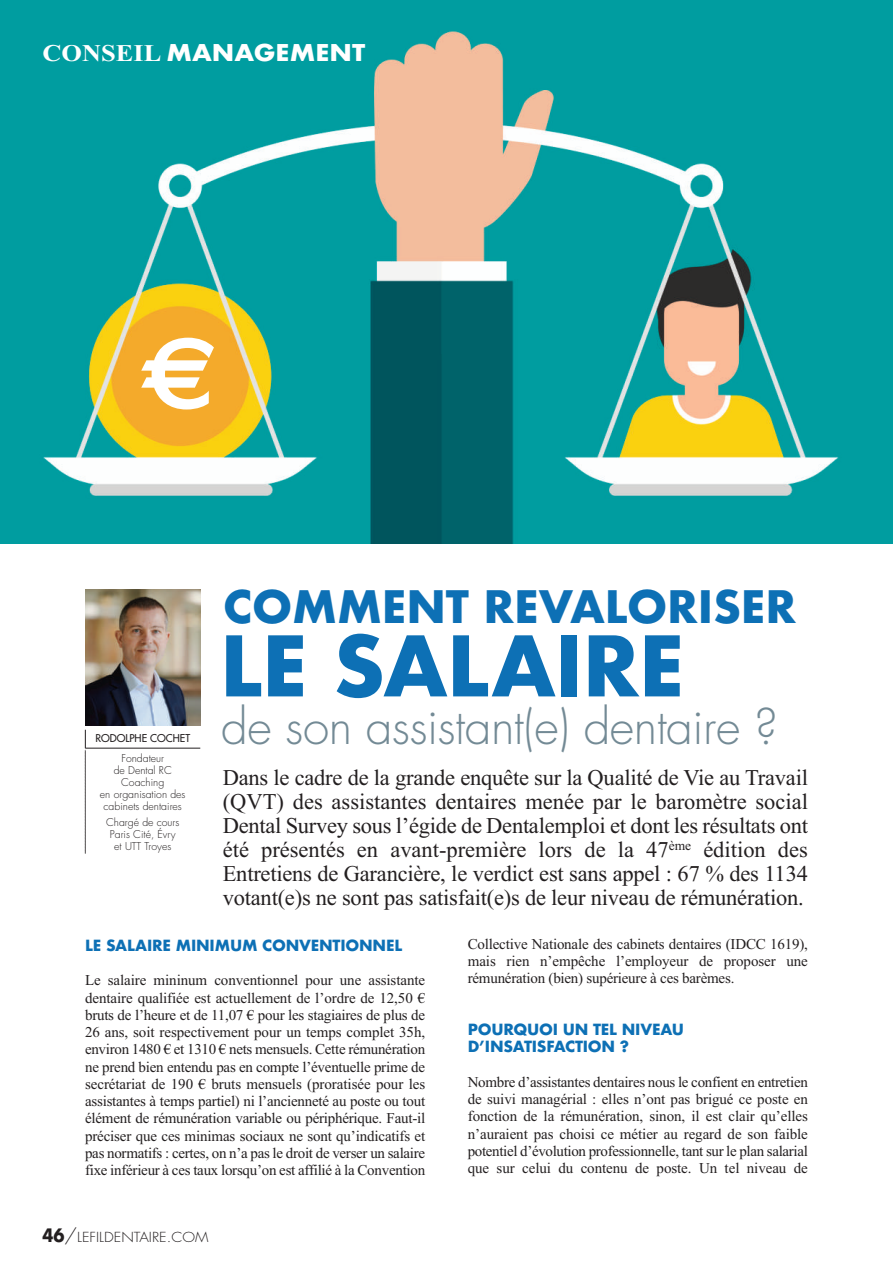
<style>
.page{position:relative;width:893px;height:1263px;background:#fff}
.page>*{position:absolute;margin:0;border:0;box-sizing:border-box;transform-origin:0 0}
.t1{font:700 103.05px "Euro Sans";color:#fff}
.t2{font:700 81px "Futura";letter-spacing:-.015em;color:#0d70b5}
.t3{font:300 48px "Futura";letter-spacing:-.01em;color:#738a95}
.t4{font:700 43.5px "Futura";letter-spacing:-.005em;color:#0d70b5}
.t5{font:22.5px/24px "Times New Roman";letter-spacing:-.01em;color:#231f20;text-align:justify}
.t6{font:700 22.5px "Futura";color:#fff;scale:1.1 1}
.t7{font:15px/17.2px "Times New Roman";letter-spacing:-.015em;color:#231f20;text-align:justify}
.t8{font:700 15px/17.2px "Futura";letter-spacing:-.015em;color:#0d70b5}
.t9{font:300 13.5px "Futura";color:#231f20;scale:1.1 1}
.t10{font:300 10.5px/12px "Futura";color:#231f20;text-align:center}
.t11{font:10.5px "Futura";color:#231f20}
.s1{font-family:"Times New Roman";font-size:24px}
.s2{font-weight:700;font-size:18px}
.s3{font-size:18px}
</style>
<div class="page">
<img style="left:0;top:0;width:893px;height:544px">
<img style="left:85px;top:590px;width:115px;height:135px">
<hr style="left:85px;top:748px;width:115px;height:1px;background:#231f20">
<svg style="left:85px;top:730px;width:1px;height:124px"></svg>
<h3 class="t6" style="left:43px;top:36px;width:295px"><span class="s1">cOnSEIL</span> MANAGEMENT</h3>
<h1 class="t1" style="left:141px;top:312px;width:79px">€</h1>
<p class="t11" style="left:95px;top:732px;width:96px">RODOLPHE COCHET</p>
<p class="t10" style="left:100px;top:753px;width:87px">Fondateur<br>de Dental RC<br>Coaching<br>en organisation des cabinets dentaires</p>
<p class="t10" style="left:106px;top:817px;width:75px">Chargé de cours<br>Paris Cité, Évry et UTT Troyes</p>
<h3 class="t4" style="left:223px;top:575px;width:575px">COMMENT REVALORISER</h3>
<h2 class="t2" style="left:220px;top:607px;width:466px">LE SALAIRE</h2>
<h3 class="t3" style="left:221px;top:704px;width:558px">de son assistant(e) dentaire ?</h3>
<p class="t5" style="left:223px;top:765px;width:587px">dans le cadre de la grande enquête sur la Qualité de Vie au travail (QVt) des assistantes dentaires menée par le baromètre social dental Survey sous l’égide de dentalemploi et dont les résultats ont été présentés en avant-première lors de la 47<sup>ème</sup> édition des Entretiens de Garancière, le verdict est sans appel : 67 % des 1134 votant(e)s ne sont pas satisfait(e)s de leur niveau de rémunération.</p>
<p class="t8" style="left:85px;top:936px;width:319px">LE SALAIRE MINIMUM CONVENTIONNEL</p>
<p class="t7" style="left:85px;top:971px;width:342px">Le salaire mininum conventionnel pour une assistante dentaire qualifiée est actuellement de l’ordre de 12,50 € bruts de l’heure et de 11,07 € pour les stagiaires de plus de 26 ans, soit respectivement pour un temps complet 35h, environ 1480 € et 1310 € nets mensuels. Cette rémunération ne prend bien entendu pas en compte l’éventuelle prime de secrétariat de 190 € bruts mensuels (proratisée pour les assistantes à temps partiel) ni l’ancienneté au poste ou tout élément de rémunération variable ou périphérique. Faut-il préciser que ces minimas sociaux ne sont qu’indicatifs et pas normatifs : certes, on n’a pas le droit de verser un salaire fixe inférieur à ces taux lorsqu’on est affilié à la Convention</p>
<p class="t9" style="left:43px;top:1230px;width:152px"><span class="s2">46</span><span class="s3">/</span>LEFILDENTAIRE.COM</p>
<p class="t7" style="left:468px;top:935px;width:342px">Collective Nationale des cabinets dentaires (IdCC 1619), mais rien n’empêche l’employeur de proposer une rémunération (bien) supérieure à ces barèmes.</p>
<p class="t8" style="left:468px;top:1021px;width:218px">POURQUOI UN TEL NIVEAU<br>D’INSATISFACTION ?</p>
<p class="t7" style="left:468px;top:1073px;width:342px">Nombre d’assistantes dentaires nous le confient en entretien de suivi managérial : elles n’ont pas brigué ce poste en fonction de la rémunération, sinon, il est clair qu’elles n’auraient pas choisi ce métier au regard de son faible potentiel d’évolution professionnelle, tant sur le plan salarial que sur celui du contenu de poste. Un tel niveau de</p>
</div>
